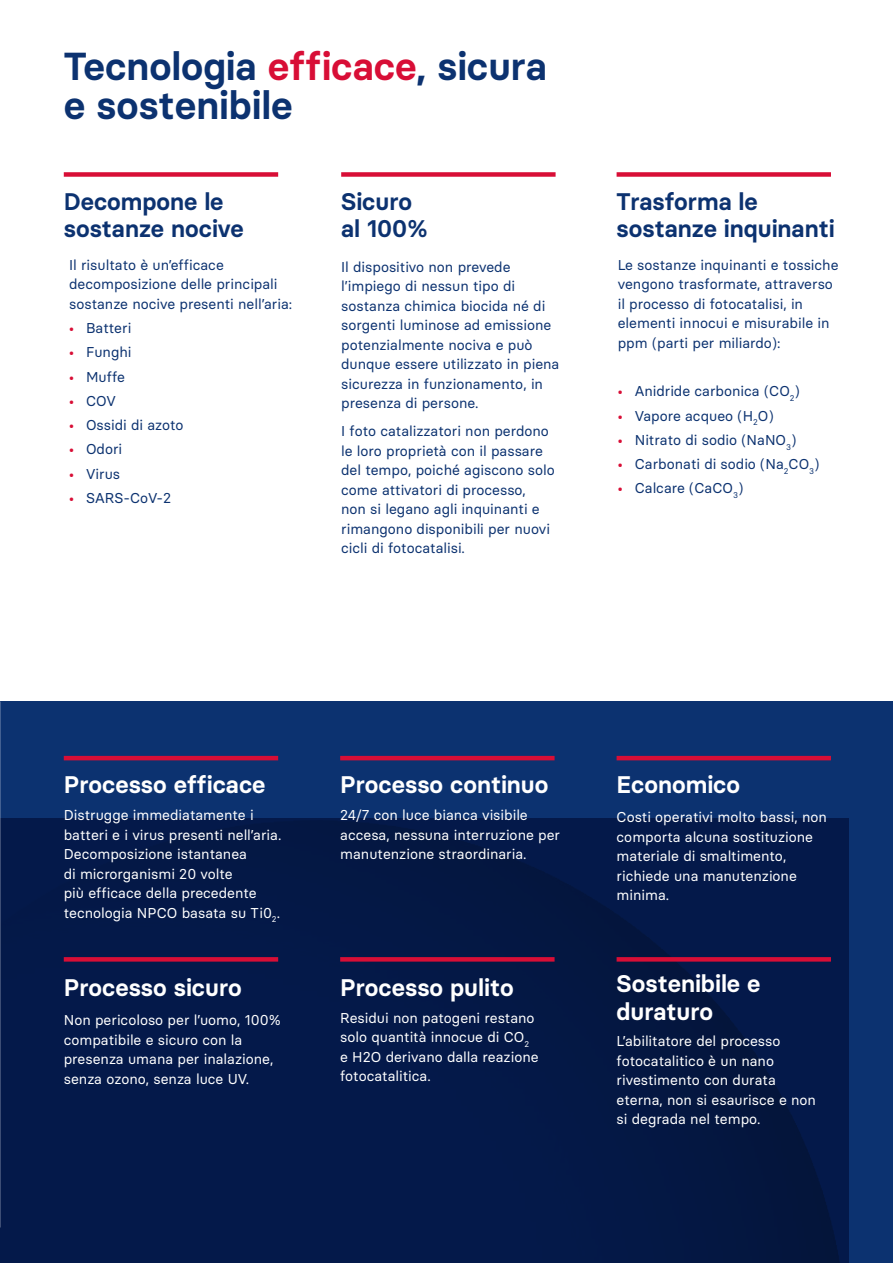
<style>
.page{position:relative;width:893px;height:1263px;background:#fff}
.page>*{position:absolute;margin:0;border:0;box-sizing:border-box;transform-origin:0 0}
.t1{font:600 39px/39px "Basier Circle";color:#0c3270}
.t2{font:600 24px/27px "Basier Circle";color:#fff}
.t3{font:600 24px/27px "Basier Circle";color:#0c3270}
.t4{font:14.25px/19.5px "Basier Circle";color:#0c3270}
.t5{font:14.25px/19.5px "Basier Circle";color:#fff}
.s1{color:#d80e36}
.s2{font-size:12.75px;color:#d80e36}
</style>
<div class="page">
<div style="left:0;top:702px;width:893px;height:561px;background:#0c3270"></div>
<img style="left:0;top:819px;width:848px;height:444px">
<div style="left:64px;top:172px;width:214px;height:5px;background:#d80e36"></div>
<hr style="left:64px;top:756px;width:214px;height:4px;background:#d80e36">
<hr style="left:340px;top:756px;width:215px;height:4px;background:#d80e36">
<hr style="left:617px;top:756px;width:214px;height:4px;background:#d80e36">
<svg style="left:64px;top:957px;width:214px;height:4px"></svg>
<svg style="left:340px;top:957px;width:215px;height:4px"></svg>
<svg style="left:617px;top:957px;width:214px;height:4px"></svg>
<div style="left:617px;top:172px;width:214px;height:5px;background:#d80e36"></div>
<div style="left:341px;top:172px;width:215px;height:5px;background:#d80e36"></div>
<h1 class="t1" style="left:64px;top:46px;width:485px">Tecnologia <span class="s1">efficace</span>, sicura e sostenibile</h1>
<h2 class="t3" style="left:64px;top:188px;width:181px">Decompone le sostanze nocive</h2>
<h2 class="t3" style="left:617px;top:188px;width:220px">Trasforma le sostanze inquinanti</h2>
<h2 class="t3" style="left:341px;top:188px;width:88px">Sicuro al 100%</h2>
<p class="t4" style="left:69px;top:255px;width:225px">Il risultato è un’efficace decomposizione delle principali sostanze nocive presenti nell’aria:</p>
<p class="t4" style="left:69px;top:318px;width:64px"><span class="s2">•</span> Batteri</p>
<p class="t4" style="left:69px;top:342px;width:64px"><span class="s2">•</span> Funghi</p>
<p class="t4" style="left:69px;top:367px;width:58px"><span class="s2">•</span> Muffe</p>
<p class="t4" style="left:69px;top:391px;width:48px"><span class="s2">•</span> COV</p>
<p class="t4" style="left:69px;top:415px;width:116px"><span class="s2">•</span> Ossidi di azoto</p>
<p class="t4" style="left:69px;top:439px;width:55px"><span class="s2">•</span> Odori</p>
<p class="t4" style="left:69px;top:464px;width:53px"><span class="s2">•</span> Virus</p>
<p class="t4" style="left:69px;top:488px;width:104px"><span class="s2">•</span> SARS-CoV-2</p>
<p class="t4" style="left:341px;top:257px;width:220px">Il dispositivo non prevede l’impiego di nessun tipo di sostanza chimica biocida né di sorgenti luminose ad emissione potenzialmente nociva e può dunque essere utilizzato in piena sicurezza in funzionamento, in presenza di persone.</p>
<p class="t4" style="left:341px;top:421px;width:215px">I foto catalizzatori non perdono le loro proprietà con il passare del tempo, poiché agiscono solo come attivatori di processo,<br>non si legano agli inquinanti e rimangono disponibili per nuovi cicli di fotocatalisi.</p>
<p class="t4" style="left:618px;top:255px;width:222px">Le sostanze inquinanti e tossiche vengono trasformate, attraverso il processo di fotocatalisi, in elementi innocui e misurabile in ppm (parti per miliardo):</p>
<p class="t4" style="left:618px;top:381px;width:184px"><span class="s2">•</span> Anidride carbonica (CO<sub>2</sub>)</p>
<p class="t4" style="left:618px;top:406px;width:157px"><span class="s2">•</span> Vapore acqueo (H<sub>2</sub>O)</p>
<p class="t4" style="left:618px;top:430px;width:180px"><span class="s2">•</span> Nitrato di sodio (NaNO<sub>3</sub>)</p>
<p class="t4" style="left:618px;top:454px;width:203px"><span class="s2">•</span> Carbonati di sodio (Na<sub>2</sub>CO<sub>3</sub>)</p>
<p class="t4" style="left:618px;top:478px;width:127px"><span class="s2">•</span> Calcare (CaCO<sub>3</sub>)</p>
<h2 class="t2" style="left:64px;top:771px;width:203px">Processo efficace</h2>
<h2 class="t2" style="left:340px;top:771px;width:210px">Processo continuo</h2>
<h2 class="t2" style="left:617px;top:771px;width:125px">Economico</h2>
<p class="t5" style="left:64px;top:805px;width:219px">Distrugge immediatamente i batteri e i virus presenti nell’aria.<br>Decomposizione istantanea<br>di microrganismi 20 volte<br>più efficace della precedente tecnologia NPCO basata su Ti0<sub>2</sub>.</p>
<p class="t5" style="left:340px;top:805px;width:221px">24/7 con luce bianca visibile accesa, nessuna interruzione per manutenzione straordinaria.</p>
<p class="t5" style="left:617px;top:807px;width:212px">Costi operativi molto bassi, non comporta alcuna sostituzione materiale di smaltimento, richiede una manutenzione minima.</p>
<h2 class="t2" style="left:64px;top:974px;width:180px">Processo sicuro</h2>
<h2 class="t2" style="left:340px;top:974px;width:175px">Processo pulito</h2>
<h2 class="t2" style="left:617px;top:970px;width:145px">Sostenibile e duraturo</h2>
<p class="t5" style="left:64px;top:1010px;width:219px">Non pericoloso per l’uomo, 100% compatibile e sicuro con la presenza umana per inalazione, senza ozono, senza luce UV.</p>
<p class="t5" style="left:340px;top:1008px;width:200px">Residui non patogeni restano solo quantità innocue di CO<sub>2 </sub>e H2O derivano dalla reazione fotocatalitica.</p>
<p class="t5" style="left:617px;top:1031px;width:201px">L’abilitatore del processo fotocatalitico è un nano rivestimento con durata eterna, non si esaurisce e non si degrada nel tempo.</p>
</div>
